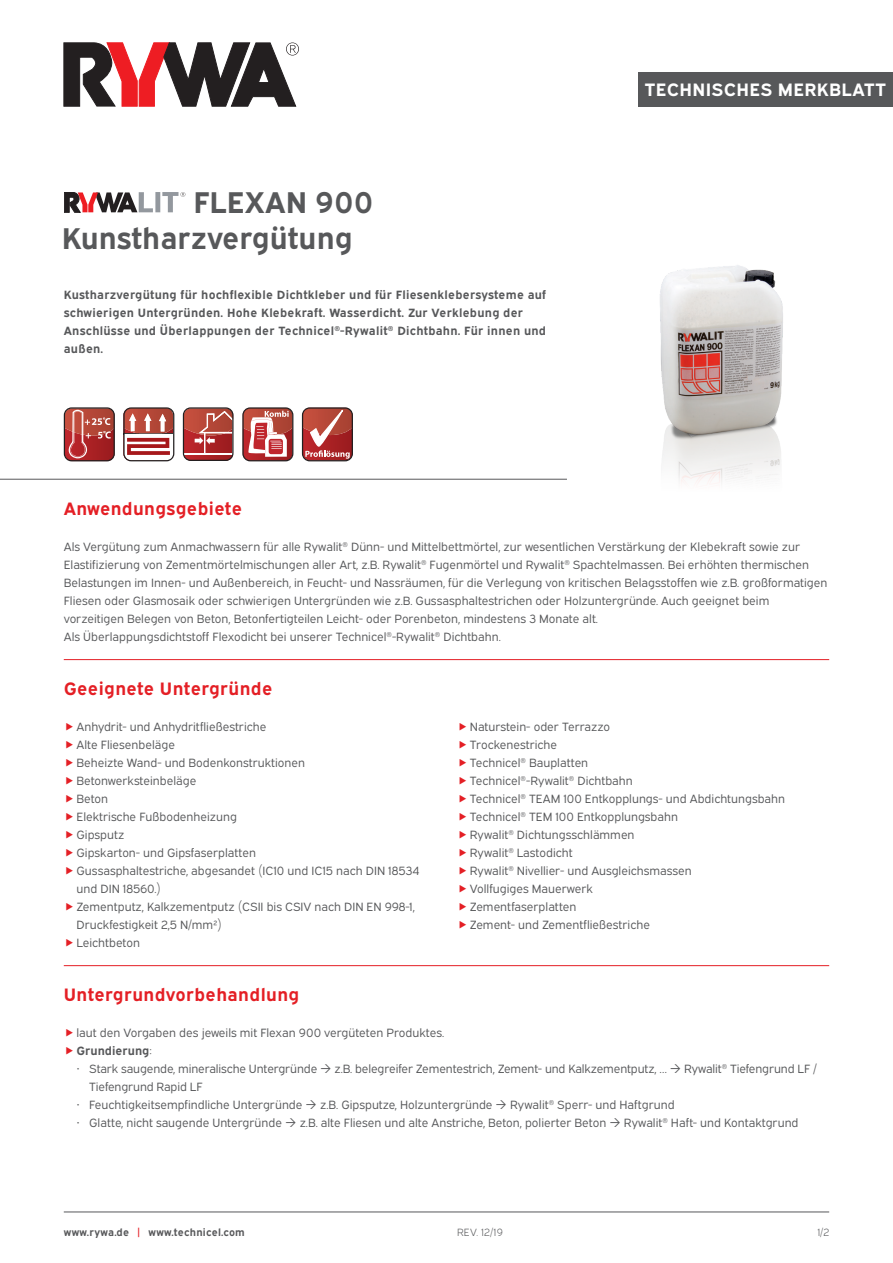
<style>
.page{position:relative;width:893px;height:1263px;background:#fff}
.page>*{position:absolute;margin:0;border:0;box-sizing:border-box;transform-origin:0 0}
.t1{font:700 30px/36px "Expressway Rg";color:#57585a}
.t2{font:700 18px "Expressway Rg";letter-spacing:.02em;color:#e41f25}
.t3{font:700 18px "Expressway Rg";letter-spacing:.02em;color:#fff}
.t4{font:12px/18px "Expressway Bk";color:#57585a}
.t5{font:700 12px/18px "Expressway Rg";letter-spacing:.02em;color:#57585a}
.t6{font:700 12px "Expressway Rg";color:#57585a}
.t7{font:700 10.5px "Expressway Rg";letter-spacing:.02em;color:#57585a}
.t8{font:10.5px "Expressway Lt";letter-spacing:.02em;color:#57585a}
.s1{font-family:"Expressway Bk";font-weight:400}
.s2{color:#e41f25}
</style>
<div class="page">
<div style="left:638px;top:72px;width:255px;height:34px;background:#57585a"></div>
<hr style="left:64px;top:1212px;width:765px;height:1px;background:#57585a">
<svg style="left:64px;top:43px;width:235px;height:63px"></svg>
<img style="left:660px;top:265px;width:123px;height:218px">
<hr style="left:0;top:479px;width:567px;height:1px;background:#57585a">
<svg style="left:64px;top:192px;width:89px;height:20px"></svg>
<div style="left:155px;top:192px;width:5px;height:20px;background:#93989e"></div>
<svg style="left:162px;top:192px;width:23px;height:20px"></svg>
<svg style="left:64px;top:407px;width:51px;height:54px;background:#af4c48"></svg>
<svg style="left:123px;top:407px;width:51px;height:54px"></svg>
<svg style="left:183px;top:407px;width:51px;height:54px;background:#b2534f"></svg>
<svg style="left:242px;top:407px;width:51px;height:54px"></svg>
<svg style="left:302px;top:407px;width:51px;height:54px;background:#b25551"></svg>
<hr style="left:64px;top:659px;width:765px;height:1px;background:#e41f25">
<hr style="left:64px;top:965px;width:765px;height:1px;background:#e41f25">
<h1 class="t1" style="left:62px;top:181px;width:313px;text-indent:132px">FLEXAN 900<br>Kunstharzvergütung</h1>
<p class="t5" style="left:64px;top:285px;width:484px">Kustharzvergütung für hochflexible Dichtkleber und für Fliesenklebersysteme auf schwierigen Untergründen. Hohe Klebekraft. Wasserdicht. Zur Verklebung der Anschlüsse und Überlappungen der Technicel<sup>®</sup>-Rywalit<sup>®</sup> Dichtbahn. Für innen und außen.</p>
<h2 class="t3" style="left:645px;top:76px;width:243px">TECHNISCHES MERKBLATT</h2>
<h2 class="t2" style="left:64px;top:495px;width:180px">Anwendungsgebiete</h2>
<p class="t4" style="left:64px;top:537px;width:765px">Als Vergütung zum Anmachwassern für alle Rywalit<sup>®</sup> Dünn- und Mittelbettmörtel, zur wesentlichen Verstärkung der Klebekraft sowie zur Elastifizierung von Zementmörtelmischungen aller Art, z.B. Rywalit<sup>®</sup> Fugenmörtel und Rywalit<sup>®</sup> Spachtelmassen. Bei erhöhten thermischen Belastungen im Innen- und Außenbereich, in Feucht- und Nassräumen, für die Verlegung von kritischen Belagsstoffen wie z.B. großformatigen Fliesen oder Glasmosaik oder schwierigen Untergründen wie z.B. Gussasphaltestrichen oder Holzuntergründe. Auch geeignet beim vorzeitigen Belegen von Beton, Betonfertigteilen Leicht- oder Porenbeton, mindestens 3 Monate alt.<br>Als Überlappungsdichtstoff Flexodicht bei unserer Technicel<sup>®</sup>-Rywalit<sup>®</sup> Dichtbahn.</p>
<h2 class="t2" style="left:64px;top:675px;width:210px">Geeignete Untergründe</h2>
<p class="t4" style="left:77px;top:717px;width:344px">Anhydrit- und Anhydritfließestriche<br>Alte Fliesenbeläge<br>Beheizte Wand- und Bodenkonstruktionen<br>Betonwerksteinbeläge<br>Beton<br>Elektrische Fußbodenheizung<br>Gipsputz<br>Gipskarton- und Gipsfaserplatten<br>Gussasphaltestriche, abgesandet (IC10 und IC15 nach DIN 18534 und DIN 18560.)<br>Zementputz, Kalkzementputz (CSII bis CSIV nach DIN EN 998-1,<br>Druckfestigkeit 2,5 N/mm²)<br>Leichtbeton</p>
<p class="t4" style="left:470px;top:717px;width:317px">Naturstein- oder Terrazzo<br>Trockenestriche<br>Technicel<sup>®</sup> Bauplatten<br>Technicel<sup>®</sup>-Rywalit<sup>®</sup> Dichtbahn<br>Technicel<sup>®</sup> TEAM 100 Entkopplungs- und Abdichtungsbahn<br>Technicel<sup>®</sup> TEM 100 Entkopplungsbahn<br>Rywalit<sup>®</sup> Dichtungsschlämmen<br>Rywalit<sup>®</sup> Lastodicht<br>Rywalit<sup>®</sup> Nivellier- und Ausgleichsmassen<br>Vollfugiges Mauerwerk<br>Zementfaserplatten<br>Zement- und Zementfließestriche</p>
<h2 class="t2" style="left:64px;top:981px;width:237px">Untergrundvorbehandlung</h2>
<p class="t4" style="left:77px;top:1023px;width:369px">laut den Vorgaben des jeweils mit Flexan 900 vergüteten Produktes.</p>
<p class="t6" style="left:77px;top:1042px;width:77px">Grundierung<span class="s1">:</span></p>
<p class="t4" style="left:77px;top:1059px;width:242px">• Stark saugende, mineralische Untergründe</p>
<p class="t4" style="left:335px;top:1059px;width:334px">z.B. belegreifer Zementestrich, Zement- und Kalkzementputz, …</p>
<p class="t4" style="left:684px;top:1059px;width:134px">Rywalit<sup>®</sup> Tiefengrund LF /</p>
<p class="t4" style="left:89px;top:1077px;width:115px">Tiefengrund Rapid LF</p>
<p class="t4" style="left:77px;top:1095px;width:227px">• Feuchtigkeitsempfindliche Untergründe</p>
<p class="t4" style="left:320px;top:1095px;width:174px">z.B. Gipsputze, Holzuntergründe</p>
<p class="t4" style="left:510px;top:1095px;width:166px">Rywalit<sup>®</sup> Sperr- und Haftgrund</p>
<p class="t4" style="left:77px;top:1113px;width:207px">• Glatte, nicht saugende Untergründe</p>
<p class="t4" style="left:300px;top:1113px;width:308px">z.B. alte Fliesen und alte Anstriche, Beton, polierter Beton</p>
<p class="t4" style="left:624px;top:1113px;width:176px">Rywalit<sup>®</sup> Haft- und Kontaktgrund</p>
<p class="t7" style="left:64px;top:1223px;width:183px">www.rywa.de <span class="s2">|</span> www.technicel.com</p>
<p class="t8" style="left:457px;top:1224px;width:47px">REV. 12/19</p>
<p class="t8" style="left:817px;top:1224px;width:13px">1/2</p>
</div>
